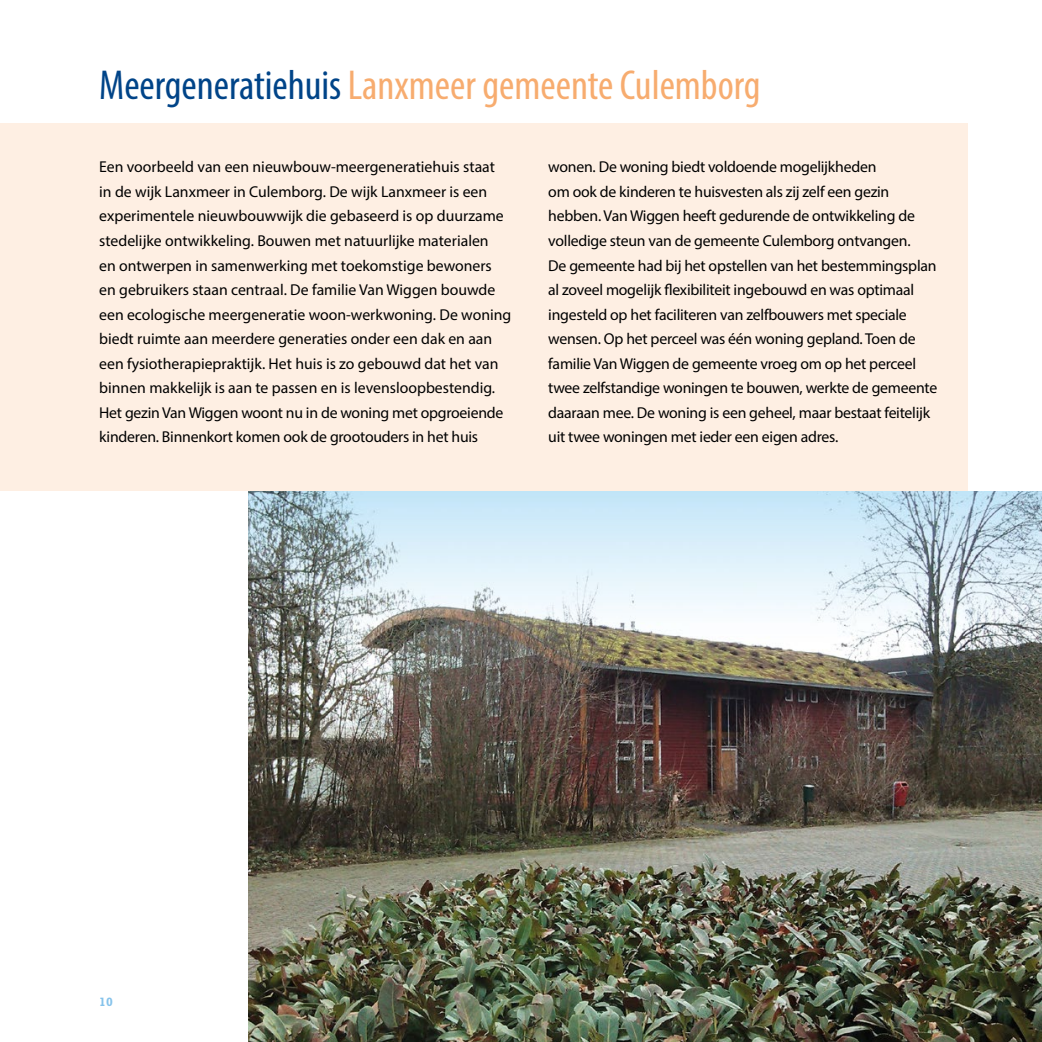
<style>
.page{position:relative;width:1042px;height:1042px;background:#fff}
.page>*{position:absolute;margin:0;border:0;box-sizing:border-box;transform-origin:0 0}
.t1{font:condensed 42px "Myriad Pro";color:#f7ac6f}
.t2{font:15.75px/24.5px "Myriad Pro";letter-spacing:-.015em;color:#000}
.t3{font:700 12.25px "Rockwell Std";color:#86c3eb}
.s1{color:#048}
</style>
<div class="page">
<div style="left:0;top:123px;width:967px;height:368px;background:#feefe3"></div>
<img style="left:248px;top:491px;width:794px;height:551px">
<h1 class="t1" style="left:99px;top:60px;width:663px"><span class="s1">Meergeneratiehuis</span> Lanxmeer gemeente Culemborg</h1>
<p class="t2" style="left:99px;top:155px;width:413px">Een voorbeeld van een nieuwbouw-meergeneratiehuis staat in de wijk Lanxmeer in Culemborg. De wijk Lanxmeer is een experimentele nieuwbouwwijk die gebaseerd is op duurzame stedelijke ontwikkeling. Bouwen met natuurlijke materialen<br>en ontwerpen in samenwerking met toekomstige bewoners en gebruikers staan centraal. De familie Van Wiggen bouwde een ecologische meergeneratie woon-werkwoning. De woning biedt ruimte aan meerdere generaties onder een dak en aan een fysiotherapiepraktijk. Het huis is zo gebouwd dat het van binnen makkelijk is aan te passen en is levensloopbestendig.<br>Het gezin Van Wiggen woont nu in de woning met opgroeiende kinderen. Binnenkort komen ook de grootouders in het huis</p>
<p class="t2" style="left:548px;top:155px;width:391px">wonen. De woning biedt voldoende mogelijkheden<br>om ook de kinderen te huisvesten als zij zelf een gezin hebben. Van Wiggen heeft gedurende de ontwikkeling de volledige steun van de gemeente Culemborg ontvangen.<br>De gemeente had bij het opstellen van het bestemmingsplan al zoveel mogelijk flexibiliteit ingebouwd en was optimaal ingesteld op het faciliteren van zelfbouwers met speciale wensen. Op het perceel was één woning gepland. Toen de familie Van Wiggen de gemeente vroeg om op het perceel twee zelfstandige woningen te bouwen, werkte de gemeente daaraan mee. De woning is een geheel, maar bestaat feitelijk uit twee woningen met ieder een eigen adres.</p>
<p class="t3" style="left:99px;top:994px;width:15px">10</p>
</div>
